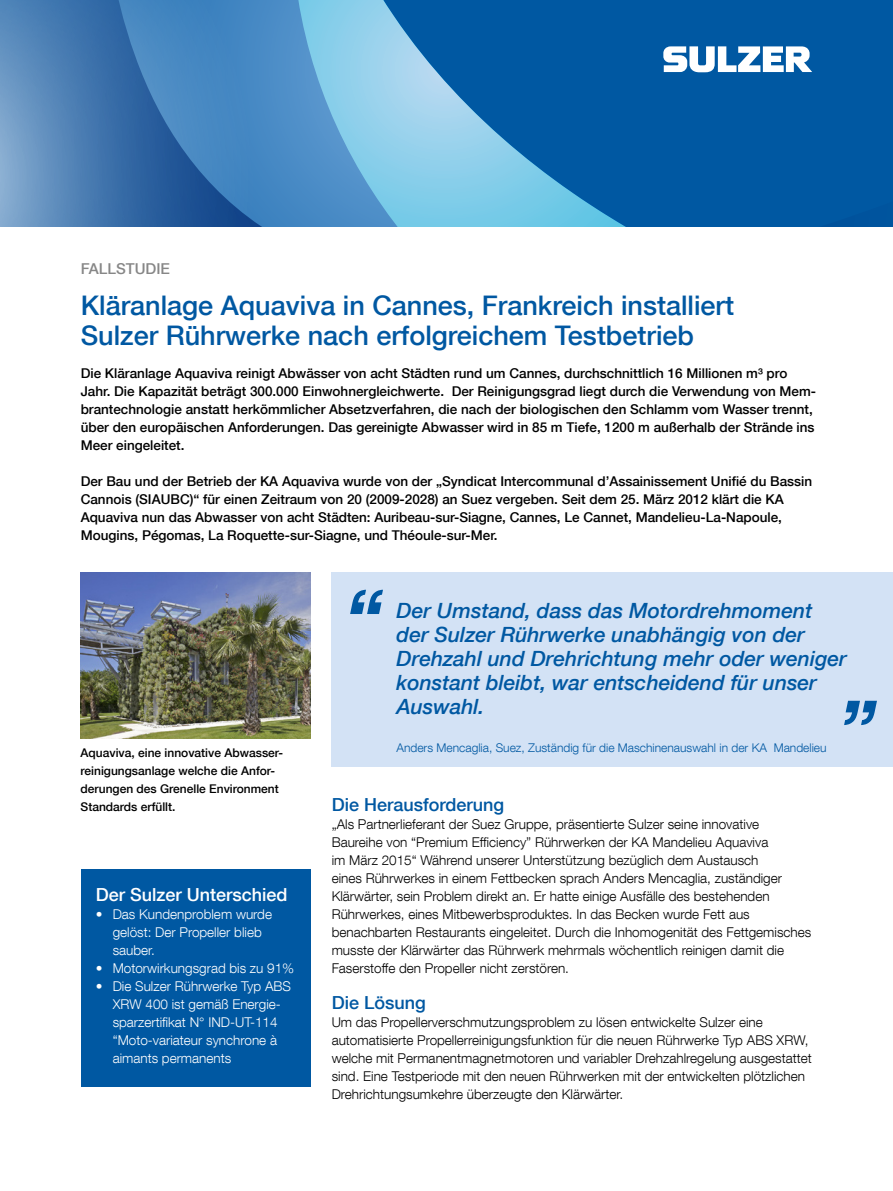
<style>
.page{position:relative;width:893px;height:1191px;background:#fff}
.page>*{position:absolute;margin:0;border:0;box-sizing:border-box;transform-origin:0 0}
.Heading{font:500 27px "Helvetica Neue LT Com";color:#0058a2}
.Paragraph_text{font:italic 500 21px/24px "Helvetica Neue LT Com";color:#0058a2}
.Subheading{font:500 18px "Helvetica Neue LT Com";color:#fff}
.Subheading-2{font:500 18px "Helvetica Neue LT Com";color:#0058a2}
.Paragraph_text-2{font:500 18px "Helvetica Neue LT Com";color:#0058a2}
.Paragraph_text-3{font:500 15px "Helvetica Neue LT Com";color:#878787}
.Paragraph_text-4{font:300 13.5px/18px "Helvetica Neue LT Com";color:#000}
.Paragraph_text-5{font:500 13.5px/18px "Helvetica Neue LT Com";color:#000}
.t1{font:300 13.5px/18px "Helvetica Neue LT Com";color:#fff}
.t2{font:500 12px/18px "Helvetica Neue LT Com";color:#000}
.t3{font:300 12px "Helvetica Neue LT Com";color:#0058a2}
</style>
<div class="page">
<svg style="left:0;top:0;width:893px;height:227px;background:#337cb7"></svg>
<svg style="left:663px;top:46px;width:149px;height:26px"></svg>
<div style="left:332px;top:572px;width:561px;height:194px;background:#d3e2f5"></div>
<svg style="left:350px;top:590px;width:33px;height:24px"></svg>
<svg style="left:844px;top:701px;width:33px;height:24px"></svg>
<div style="left:81px;top:869px;width:229px;height:218px;background:#0058a2"></div>
<img style="left:81px;top:572px;width:229px;height:166px">
<p class="Paragraph_text-3" style="left:81px;top:259px;width:91px">FALLSTUDIE</p>
<p class="Heading" style="left:81px;top:289px;width:655px">Kläranlage Aquaviva in Cannes, Frankreich installiert</p>
<p class="Heading" style="left:81px;top:319px;width:615px">Sulzer Rührwerke nach erfolgreichem Testbetrieb</p>
<p class="Paragraph_text-5" style="left:81px;top:364px;width:737px">Die Kläranlage Aquaviva reinigt Abwässer von acht Städten rund um Cannes, durchschnittlich 16 Millionen m³ pro Jahr. Die Kapazität beträgt 300.000 Einwohnergleichwerte. Der Reinigungsgrad liegt durch die Verwendung von Mem&shy;brantechnologie anstatt herkömmlicher Absetzverfahren, die nach der biologischen den Schlamm vom Wasser trennt, über den europäischen Anforderungen. Das gereinigte Abwasser wird in 85 m Tiefe, 1200 m außerhalb der Strände ins Meer eingeleitet.</p>
<p class="Paragraph_text-5" style="left:81px;top:472px;width:733px">Der Bau und der Betrieb der KA Aquaviva wurde von der „Syndicat Intercommunal d’Assainissement Unifié du Bassin Cannois (SIAUBC)“ für einen Zeitraum von 20 (2009-2028) an Suez vergeben. Seit dem 25. März 2012 klärt die KA Aquaviva nun das Abwasser von acht Städten: Auribeau-sur-Siagne, Cannes, Le Cannet, Mandelieu-La-Napoule, Mougins, Pégomas, La Roquette-sur-Siagne, und Théoule-sur-Mer.</p>
<p class="t2" style="left:81px;top:743px;width:204px">Aquaviva, eine innovative Abwasser&shy;reinigungsanlage welche die Anfor&shy;derungen des Grenelle Environment<br>Standards erfüllt.</p>
<p class="Subheading" style="left:96px;top:883px;width:193px">Der Sulzer Unterschied</p>
<p class="t1" style="left:113px;top:904px;width:161px;text-indent:-17px">• Das Kundenproblem wurde gelöst: Der Propeller blieb sauber.</p>
<p class="t1" style="left:96px;top:958px;width:200px">• Motorwirkungsgrad bis zu 91%</p>
<p class="t1" style="left:113px;top:976px;width:180px;text-indent:-17px">• Die Sulzer Rührwerke Typ ABS<br>XRW 400 ist gemäß Energie&shy;sparzertifikat N° IND-UT-114 “Moto-variateur synchrone à aimants permanents</p>
<p class="Paragraph_text" style="left:396px;top:598px;width:452px">Der Umstand, dass das Motordrehmoment der Sulzer Rührwerke unabhängig von der Drehzahl und Drehrichtung mehr oder weniger konstant bleibt, war entscheidend für unser Auswahl.</p>
<p class="t3" style="left:396px;top:740px;width:432px">Anders Mencaglia, Suez, Zuständig für die Maschinenauswahl in der KA Mandelieu</p>
<p class="Subheading-2" style="left:332px;top:793px;width:174px">Die Herausforderung</p>
<p class="Paragraph_text-4" style="left:332px;top:814px;width:481px">„Als Partnerlieferant der Suez Gruppe, präsentierte Sulzer seine innovative Baureihe von “Premium Efficiency” Rührwerken der KA Mandelieu Aquaviva<br>im März 2015“ Während unserer Unterstützung bezüglich dem Austausch<br>eines Rührwerkes in einem Fettbecken sprach Anders Mencaglia, zuständiger Klärwärter, sein Problem direkt an. Er hatte einige Ausfälle des bestehenden Rührwerkes, eines Mitbewerbsproduktes. In das Becken wurde Fett aus benachbarten Restaurants eingeleitet. Durch die Inhomogenität des Fettgemisches musste der Klärwärter das Rührwerk mehrmals wöchentlich reinigen damit die Faserstoffe den Propeller nicht zerstören.</p>
<p class="Paragraph_text-2" style="left:332px;top:991px;width:96px">Die Lösung</p>
<p class="Paragraph_text-4" style="left:332px;top:1012px;width:481px">Um das Propellerverschmutzungsproblem zu lösen entwickelte Sulzer eine automatisierte Propellerreinigungsfunktion für die neuen Rührwerke Typ ABS XRW, welche mit Permanentmagnetmotoren und variabler Drehzahlregelung ausgestattet sind. Eine Testperiode mit den neuen Rührwerken mit der entwickelten plötzlichen Drehrichtungsumkehre überzeugte den Klärwärter.</p>
</div>
